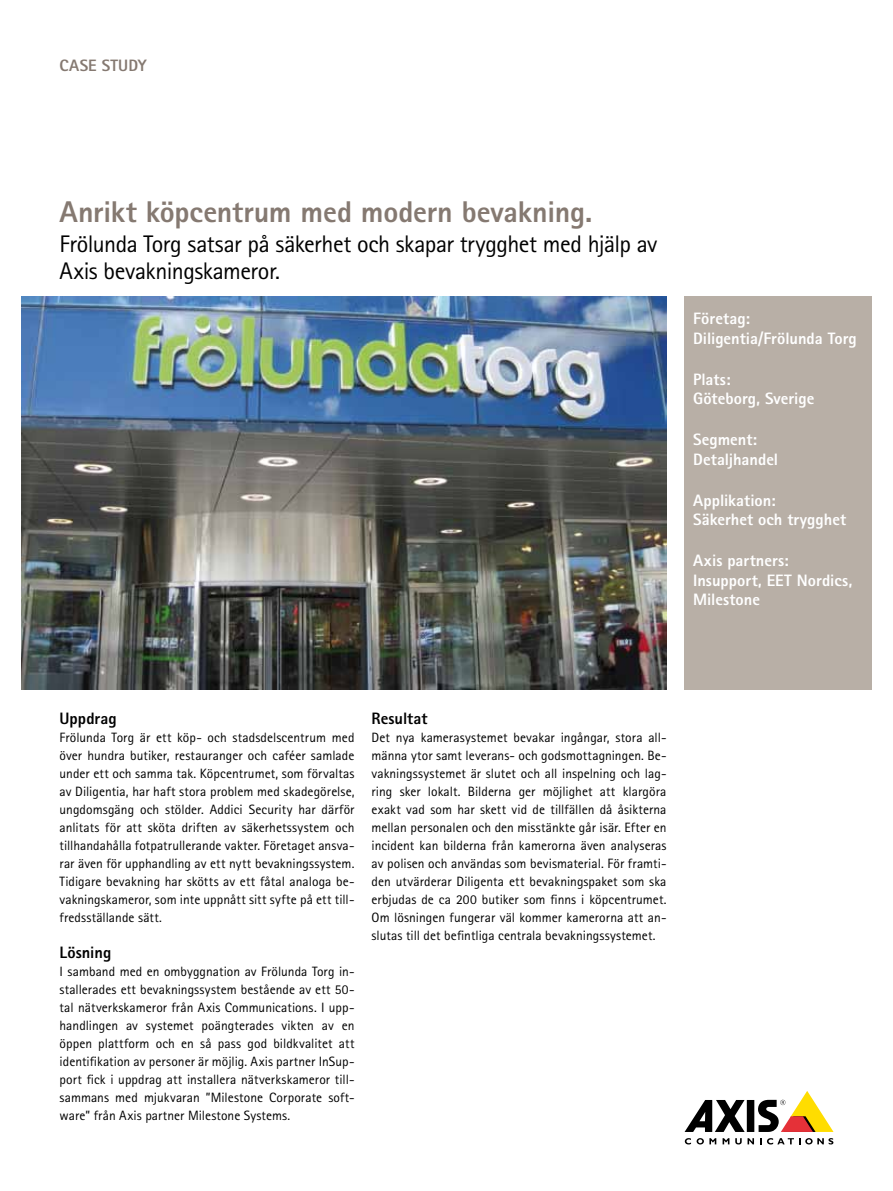
<style>
.page{position:relative;width:893px;height:1191px;background:#fff}
.page>*{position:absolute;margin:0;border:0;box-sizing:border-box;transform-origin:0 0}
.t1{font:800 30px "Rotis Sans Serif Pro";letter-spacing:-.005em;color:#857971}
.t2{font:24px/27px "Rotis Sans Serif Pro";letter-spacing:-.02em;color:#000}
.t3{font:800 16.5px/19.5px "Rotis Sans Serif Pro";color:#fff}
.t4{font:800 16.5px "Rotis Sans Serif Pro";color:#000}
.t5{font:800 16.5px "Rotis Sans Serif Pro";letter-spacing:.01em;color:#857971}
.t6{font:13.5px/18px "Rotis Sans Serif Pro";letter-spacing:.005em;color:#000;text-align:justify}
</style>
<div class="page">
<div style="left:747px;top:1100px;width:7px;height:32px;background:#000"></div>
<svg style="left:685px;top:1100px;width:60px;height:32px"></svg>
<svg style="left:758px;top:1091px;width:75px;height:41px"></svg>
<svg style="left:685px;top:1138px;width:6px;height:6px"></svg>
<svg style="left:697px;top:1138px;width:19px;height:6px"></svg>
<svg style="left:723px;top:1138px;width:6px;height:6px"></svg>
<svg style="left:735px;top:1138px;width:19px;height:6px"></svg>
<svg style="left:760px;top:1138px;width:73px;height:6px"></svg>
<div style="left:684px;top:296px;width:188px;height:393px;background:#b8afa6"></div>
<img style="left:21px;top:296px;width:645px;height:393px">
<p class="t5" style="left:60px;top:55px;width:89px">CASE STUDY</p>
<h1 class="t1" style="left:60px;top:192px;width:534px">Anrikt köpcentrum med modern bevakning.</h1>
<h2 class="t2" style="left:60px;top:230px;width:599px">Frölunda Torg satsar på säkerhet och skapar trygghet med hjälp av<br>Axis bevakningskameror.</h2>
<p class="t3" style="left:693px;top:308px;width:165px">Företag:<br>Diligentia/Frölunda Torg</p>
<p class="t3" style="left:693px;top:369px;width:123px">Plats:<br>Göteborg, Sverige</p>
<p class="t3" style="left:693px;top:430px;width:87px">Segment:<br>Detaljhandel</p>
<p class="t3" style="left:693px;top:490px;width:155px">Applikation:<br>Säkerhet och trygghet</p>
<p class="t3" style="left:693px;top:551px;width:161px">Axis partners:<br>Insupport, EET Nordics,<br>Milestone</p>
<p class="t4" style="left:60px;top:707px;width:59px">Uppdrag</p>
<p class="t6" style="left:60px;top:728px;width:297px">Frölunda Torg är ett köp- och stadsdelscentrum med över hundra butiker, restauranger och caféer samlade under ett och samma tak. Köpcentrumet, som förvaltas av Diligentia, har haft stora problem med skadegörelse, ungdomsgäng och stölder. Addici Security har därför anlitats för att sköta driften av säkerhetssystem och tillhandahålla fotpatrullerande vakter. Företaget ansva&shy;rar även för upphandling av ett nytt bevakningssystem.<br>Tidigare bevakning har skötts av ett fåtal analoga be&shy;vakningskameror, som inte uppnått sitt syfte på ett till&shy;fredsställande sätt.</p>
<p class="t4" style="left:60px;top:941px;width:53px">Lösning</p>
<p class="t6" style="left:60px;top:962px;width:296px">I samband med en ombyggnation av Frölunda Torg in&shy;stallerades ett bevakningssystem bestående av ett 50- tal nätverkskameror från Axis Communications. I upp&shy;handlingen av systemet poängterades vikten av en öppen plattform och en så pass god bildkvalitet att identifikation av personer är möjlig. Axis partner InSup&shy;port fick i uppdrag att installera nätverkskameror till&shy;sammans med mjukvaran ”Milestone Corporate soft&shy;ware” från Axis partner Milestone Systems.</p>
<p class="t4" style="left:372px;top:707px;width:57px">Resultat</p>
<p class="t6" style="left:372px;top:728px;width:297px">Det nya kamerasystemet bevakar ingångar, stora all&shy;männa ytor samt leverans- och godsmottagningen. Be&shy;vakningssystemet är slutet och all inspelning och lag&shy;ring sker lokalt. Bilderna ger möjlighet att klargöra exakt vad som har skett vid de tillfällen då åsikterna mellan personalen och den misstänkte går isär. Efter en incident kan bilderna från kamerorna även analyseras av polisen och användas som bevismaterial. För framti&shy;den utvärderar Diligenta ett bevakningspaket som ska erbjudas de ca 200 butiker som finns i köpcentrumet.<br>Om lösningen fungerar väl kommer kamerorna att an&shy;slutas till det befintliga centrala bevakningssystemet.</p>
</div>
